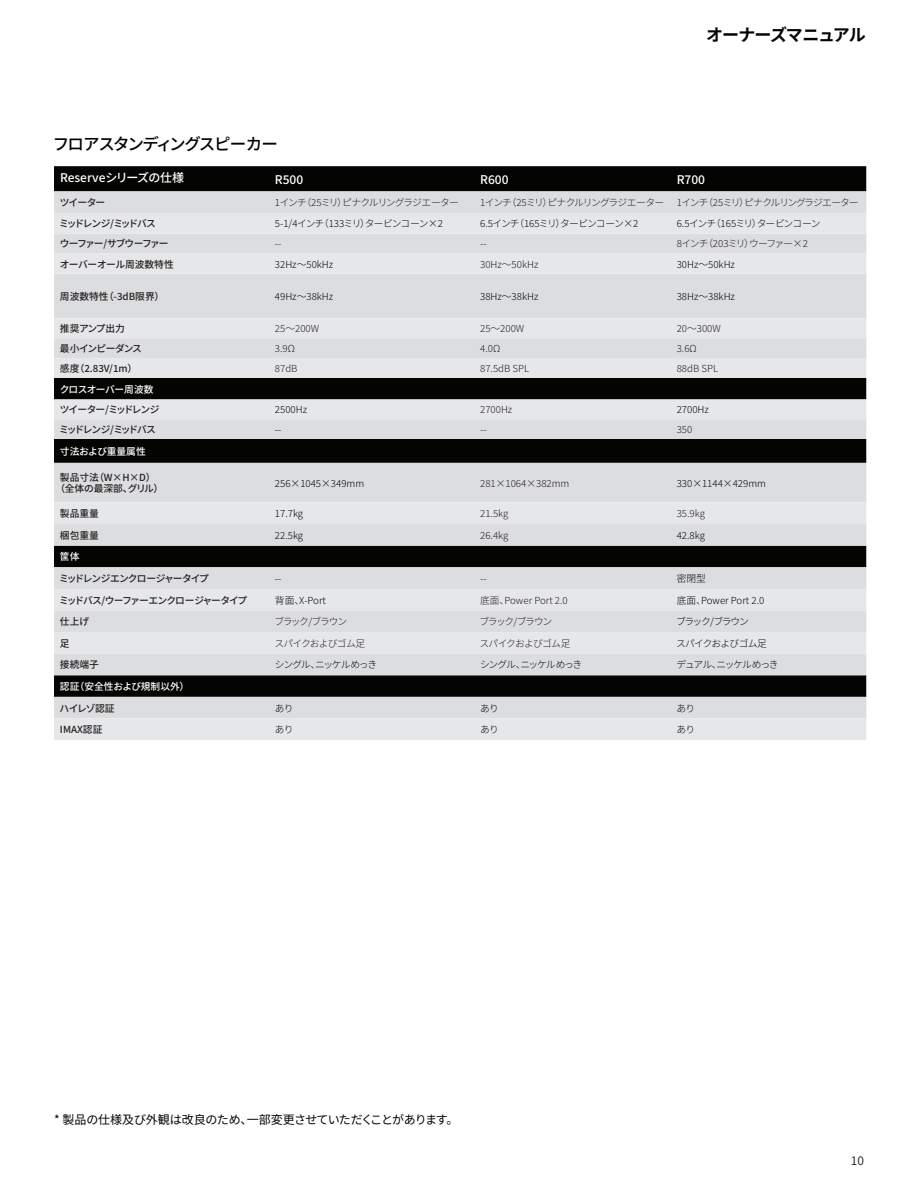
<style>
.page{position:relative;width:918px;height:1188px;background:#fff}
.page>*{position:absolute;margin:0;border:0;box-sizing:border-box;transform-origin:0 0}
.t1{font:700 16.95px "Source Han Sans JP";letter-spacing:-.06em;color:#040503}
.t2{font:500 16.5px "Source Han Sans JP";letter-spacing:-.085em;color:#040503}
.t3{font:12px "Source Han Sans JP";letter-spacing:-.02em;color:#040503}
.t4{font:500 12px "Source Han Sans JP";color:#fff}
.t5{font:12px "Source Han Sans JP";color:#231f20}
.t6{font:300 9.75px "Source Han Sans JP";letter-spacing:-.005em;color:#040503}
.t7{font:300 9.75px "Source Han Sans JP";letter-spacing:-.045em;color:#231f20}
.t8{font:300 9.75px "Source Han Sans JP";letter-spacing:-.075em;color:#231f20}
.t9{font:300 9.75px "Source Han Sans JP";letter-spacing:-.085em;color:#040503}
.t10{font:500 9.75px "Source Han Sans JP";letter-spacing:-.07em;color:#231f20}
.t11{font:300 9.75px "Source Han Sans JP";letter-spacing:-.09em;color:#231f20}
.t12{font:300 9.75px "Source Han Sans JP";color:#231f20}
.t13{font:500 9.75px/11.7px "Source Han Sans JP";color:#231f20;text-align:center}
.t14{font:300 9.75px "Source Han Sans JP";letter-spacing:-.12em;color:#040503}
.t15{font:500 9.75px "Source Han Sans JP";letter-spacing:-.095em;color:#231f20}
.t16{font:500 9.75px "Source Han Sans JP";letter-spacing:-.015em;color:#fff}
.t17{font:500 9.75px "Source Han Sans JP";letter-spacing:-.155em;color:#231f20}
.t18{font:500 9.75px "Source Han Sans JP";letter-spacing:-.1em;color:#231f20}
.t19{font:300 9.75px "Source Han Sans JP";letter-spacing:-.135em;color:#231f20}
.t20{font:500 9.75px "Source Han Sans JP";letter-spacing:-.105em;color:#231f20}
.t21{font:500 9.75px "Source Han Sans JP";letter-spacing:-.025em;color:#231f20}
.t22{font:500 9.75px "Source Han Sans JP";letter-spacing:-.05em;color:#fff}
.t23{font:300 9.75px "Source Han Sans JP";letter-spacing:-.075em;color:#040503}
.t24{font:300 9.75px "Source Han Sans JP";letter-spacing:-.135em;color:#040503}
.t25{font:500 9.75px "Source Han Sans JP";letter-spacing:-.03em;color:#231f20}
</style>
<div class="page">
<div style="left:54px;top:166px;width:812px;height:25px;background:#040503"></div>
<div style="left:54px;top:191px;width:812px;height:22px;background:#dcdddf"></div>
<svg style="left:54px;top:213px;width:812px;height:527px;background:#bbbcbe"></svg>
<h2 class="t2" style="left:53px;top:135px;width:227px">フロアスタンディングスピーカー</h2>
<h1 class="t1" style="left:706px;top:25px;width:161px">オーナーズマニュアル</h1>
<p class="t4" style="left:60px;top:171px;width:126px">Reserveシリーズの仕様</p>
<p class="t4" style="left:275px;top:172px;width:30px">R500</p>
<p class="t4" style="left:480px;top:172px;width:30px">R600</p>
<p class="t4" style="left:677px;top:172px;width:30px">R700</p>
<p class="t10" style="left:60px;top:197px;width:47px">ツイーター</p>
<p class="t8" style="left:275px;top:196px;width:185px">1インチ（25ミリ）ピナクルリングラジエーター</p>
<p class="t8" style="left:480px;top:196px;width:185px">1インチ（25ミリ）ピナクルリングラジエーター</p>
<p class="t11" style="left:677px;top:196px;width:184px">1インチ（25ミリ）ピナクルリングラジエーター</p>
<p class="t17" style="left:59px;top:218px;width:98px">ミッドレンジ/ミッドバス</p>
<p class="t9" style="left:275px;top:218px;width:170px">5-1/4インチ（133ミリ）タービンコーン×2</p>
<p class="t9" style="left:480px;top:218px;width:160px">6.5インチ（165ミリ）タービンコーン×2</p>
<p class="t9" style="left:677px;top:218px;width:145px">6.5インチ（165ミリ）タービンコーン</p>
<p class="t20" style="left:60px;top:238px;width:110px">ウーファー/サブウーファー</p>
<p class="t7" style="left:275px;top:238px;width:8px">--</p>
<p class="t7" style="left:480px;top:238px;width:8px">--</p>
<p class="t11" style="left:677px;top:238px;width:133px">8インチ（203ミリ）ウーファー×2</p>
<p class="t21" style="left:60px;top:259px;width:115px">オーバーオール周波数特性</p>
<p class="t6" style="left:275px;top:259px;width:60px">32Hz～50kHz</p>
<p class="t12" style="left:480px;top:259px;width:60px">30Hz～50kHz</p>
<p class="t6" style="left:677px;top:259px;width:60px">30Hz～50kHz</p>
<p class="t13" style="left:60px;top:291px;width:106px">周波数特性（-3dB限界）</p>
<p class="t6" style="left:275px;top:291px;width:60px">49Hz～38kHz</p>
<p class="t6" style="left:480px;top:291px;width:60px">38Hz～38kHz</p>
<p class="t6" style="left:677px;top:291px;width:60px">38Hz～38kHz</p>
<p class="t25" style="left:60px;top:323px;width:67px">推奨アンプ出力</p>
<p class="t7" style="left:275px;top:323px;width:46px">25～200W</p>
<p class="t7" style="left:480px;top:323px;width:46px">25～200W</p>
<p class="t7" style="left:677px;top:323px;width:46px">20～300W</p>
<p class="t10" style="left:60px;top:343px;width:84px">最小インピーダンス</p>
<p class="t7" style="left:275px;top:343px;width:22px">3.9Ω</p>
<p class="t7" style="left:480px;top:343px;width:22px">4.0Ω</p>
<p class="t7" style="left:677px;top:343px;width:22px">3.6Ω</p>
<p class="t10" style="left:60px;top:363px;width:79px">感度（2.83V/1m）</p>
<p class="t7" style="left:275px;top:363px;width:24px">87dB</p>
<p class="t7" style="left:480px;top:363px;width:51px">87.5dB SPL</p>
<p class="t7" style="left:677px;top:363px;width:43px">88dB SPL</p>
<p class="t22" style="left:60px;top:383px;width:95px">クロスオーバー周波数</p>
<p class="t15" style="left:60px;top:404px;width:101px">ツイーター/ミッドレンジ</p>
<p class="t6" style="left:275px;top:404px;width:34px">2500Hz</p>
<p class="t7" style="left:480px;top:404px;width:34px">2700Hz</p>
<p class="t6" style="left:677px;top:404px;width:34px">2700Hz</p>
<p class="t17" style="left:59px;top:424px;width:98px">ミッドレンジ/ミッドバス</p>
<p class="t6" style="left:275px;top:424px;width:8px">--</p>
<p class="t7" style="left:480px;top:424px;width:8px">--</p>
<p class="t7" style="left:677px;top:424px;width:17px">350</p>
<p class="t16" style="left:60px;top:446px;width:87px">寸法および重量属性</p>
<p class="t13" style="left:55px;top:472px;width:109px">製品寸法（W×H×D）<br>（全体の最深部、グリル）</p>
<p class="t6" style="left:275px;top:477px;width:91px">256×1045×349mm</p>
<p class="t12" style="left:480px;top:477px;width:91px">281×1064×382mm</p>
<p class="t6" style="left:677px;top:477px;width:91px">330×1144×429mm</p>
<p class="t10" style="left:60px;top:508px;width:40px">製品重量</p>
<p class="t6" style="left:275px;top:508px;width:30px">17.7kg</p>
<p class="t7" style="left:480px;top:508px;width:30px">21.5kg</p>
<p class="t7" style="left:677px;top:508px;width:30px">35.9kg</p>
<p class="t10" style="left:60px;top:530px;width:40px">梱包重量</p>
<p class="t6" style="left:275px;top:530px;width:30px">22.5kg</p>
<p class="t7" style="left:480px;top:530px;width:30px">26.4kg</p>
<p class="t6" style="left:677px;top:530px;width:30px">42.8kg</p>
<p class="t16" style="left:60px;top:551px;width:21px">筐体</p>
<p class="t15" style="left:59px;top:573px;width:151px">ミッドレンジエンクロージャータイプ</p>
<p class="t6" style="left:275px;top:573px;width:8px">--</p>
<p class="t7" style="left:480px;top:573px;width:8px">--</p>
<p class="t6" style="left:677px;top:573px;width:31px">密閉型</p>
<p class="t18" style="left:59px;top:594px;width:189px">ミッドバス/ウーファーエンクロージャータイプ</p>
<p class="t6" style="left:275px;top:594px;width:53px">背面、X-Port</p>
<p class="t12" style="left:480px;top:594px;width:89px">底面、Power Port 2.0</p>
<p class="t6" style="left:677px;top:594px;width:89px">底面、Power Port 2.0</p>
<p class="t10" style="left:60px;top:616px;width:31px">仕上げ</p>
<p class="t19" style="left:274px;top:616px;width:74px">ブラック/ブラウン</p>
<p class="t19" style="left:480px;top:616px;width:74px">ブラック/ブラウン</p>
<p class="t24" style="left:676px;top:616px;width:74px">ブラック/ブラウン</p>
<p class="t10" style="left:60px;top:638px;width:11px">足</p>
<p class="t8" style="left:274px;top:638px;width:92px">スパイクおよびゴム足</p>
<p class="t8" style="left:480px;top:638px;width:92px">スパイクおよびゴム足</p>
<p class="t23" style="left:676px;top:638px;width:92px">スパイクおよびゴム足</p>
<p class="t10" style="left:60px;top:659px;width:40px">接続端子</p>
<p class="t14" style="left:275px;top:659px;width:104px">シングル、ニッケルめっき</p>
<p class="t14" style="left:480px;top:659px;width:104px">シングル、ニッケルめっき</p>
<p class="t14" style="left:676px;top:659px;width:104px">デュアル、ニッケルめっき</p>
<p class="t16" style="left:60px;top:681px;width:131px">認証（安全性および規制以外）</p>
<p class="t10" style="left:60px;top:702px;width:57px">ハイレゾ認証</p>
<p class="t6" style="left:275px;top:702px;width:20px">あり</p>
<p class="t6" style="left:480px;top:702px;width:20px">あり</p>
<p class="t6" style="left:677px;top:702px;width:20px">あり</p>
<p class="t10" style="left:60px;top:724px;width:44px">IMAX認証</p>
<p class="t6" style="left:275px;top:724px;width:20px">あり</p>
<p class="t6" style="left:480px;top:724px;width:20px">あり</p>
<p class="t6" style="left:677px;top:724px;width:20px">あり</p>
<p class="t3" style="left:54px;top:1113px;width:406px">* 製品の仕様及び外観は改良のため、一部変更させていただくことがあります。</p>
<p class="t5" style="left:851px;top:1153px;width:15px">10</p>
</div>
